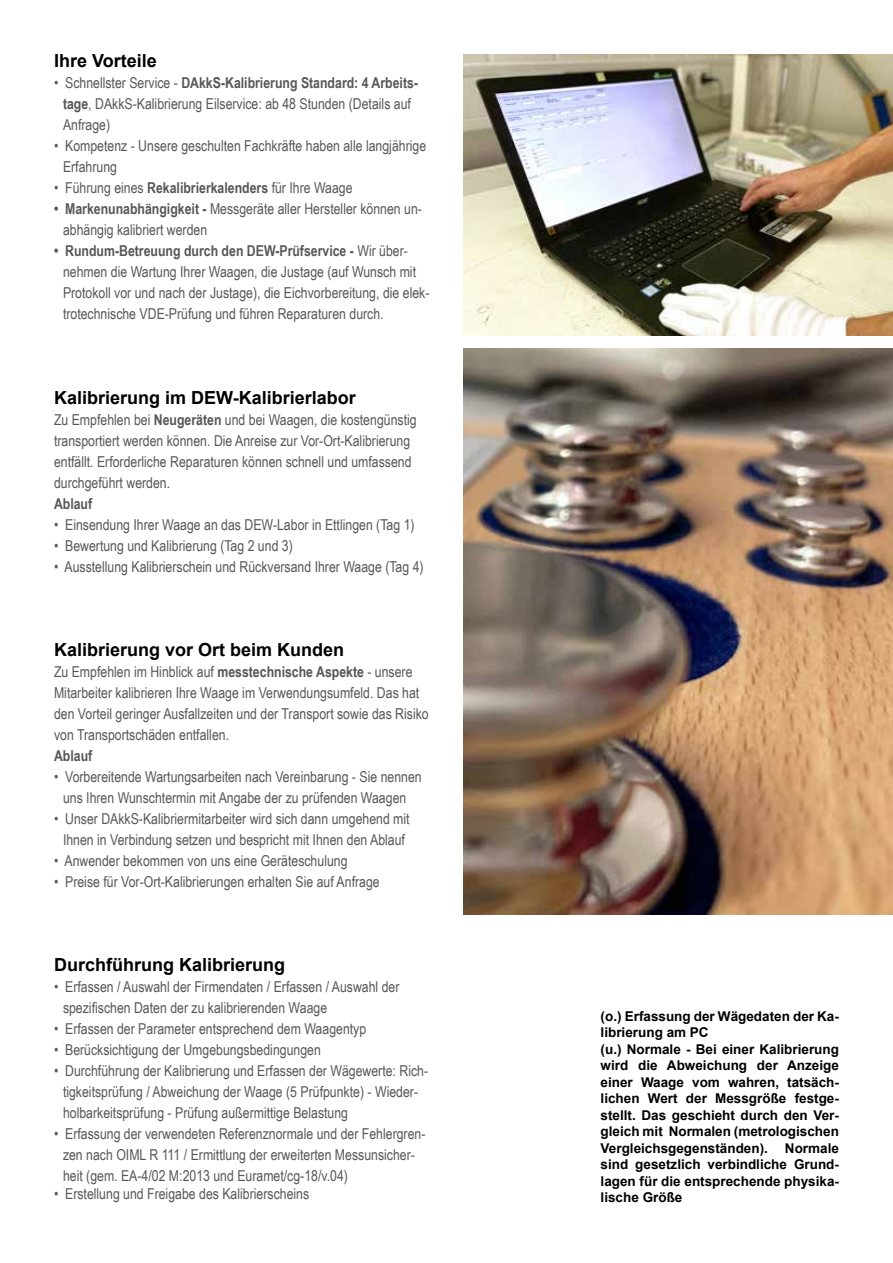
<style>
.page{position:relative;width:893px;height:1263px;background:#fff}
.page>*{position:absolute;margin:0;border:0;box-sizing:border-box;transform-origin:0 0}
.t1{font:700 18px "Arial";color:#000}
.t2{font:15px/21px "Arial Narrow";color:#575756}
.t3{font:700 15px "Arial Narrow";color:#575756}
.t4{font:700 13.5px/16.5px "Arial";color:#000}
.s1{font-weight:700}
</style>
<div class="page">
<img style="left:463px;top:54px;width:430px;height:282px">
<img style="left:463px;top:348px;width:430px;height:566px">
<p class="t1" style="left:54px;top:48px;width:104px">Ihre Vorteile</p>
<p class="t2" style="left:63px;top:72px;width:357px;text-indent:-9px">• Schnellster Service - <span class="s1">DAkkS-Kalibrierung Standard: 4 Arbeits&shy;tage</span>, DAkkS-Kalibrierung Eilservice: ab 48 Stunden (Details auf<br>Anfrage)</p>
<p class="t2" style="left:63px;top:135px;width:365px;text-indent:-9px">• Kompetenz - Unsere geschulten Fachkräfte haben alle langjährige<br>Erfahrung</p>
<p class="t2" style="left:54px;top:177px;width:300px">• Führung eines <span class="s1">Rekalibrierkalenders</span> für Ihre Waage</p>
<p class="t2" style="left:63px;top:198px;width:360px;text-indent:-9px"><span class="s1">• Markenunabhängigkeit -</span> Messgeräte aller Hersteller können un&shy;abhängig kalibriert werden</p>
<p class="t2" style="left:63px;top:240px;width:368px;text-indent:-9px"><span class="s1">• Rundum-Betreuung durch den DEW-Prüfservice -</span> Wir über&shy;nehmen die Wartung Ihrer Waagen, die Justage (auf Wunsch mit Protokoll vor und nach der Justage), die Eichvorbereitung, die elek&shy;trotechnische VDE-Prüfung und führen Reparaturen durch.</p>
<p class="t1" style="left:54px;top:385px;width:303px">Kalibrierung im DEW-Kalibrierlabor</p>
<p class="t2" style="left:54px;top:408px;width:364px">Zu Empfehlen bei <span class="s1">Neugeräten</span> und bei Waagen, die kostengünstig transportiert werden können. Die Anreise zur Vor-Ort-Kalibrierung entfällt. Erforderliche Reparaturen können schnell und umfassend durchgeführt werden.</p>
<p class="t3" style="left:54px;top:492px;width:40px">Ablauf</p>
<p class="t2" style="left:54px;top:513px;width:362px">• Einsendung Ihrer Waage an das DEW-Labor in Ettlingen (Tag 1)</p>
<p class="t2" style="left:54px;top:534px;width:240px">• Bewertung und Kalibrierung (Tag 2 und 3)</p>
<p class="t2" style="left:54px;top:555px;width:371px">• Ausstellung Kalibrierschein und Rückversand Ihrer Waage (Tag 4)</p>
<p class="t1" style="left:54px;top:637px;width:292px">Kalibrierung vor Ort beim Kunden</p>
<p class="t2" style="left:54px;top:660px;width:376px">Zu Empfehlen im Hinblick auf <span class="s1">messtechnische Aspekte</span> - unsere Mitarbeiter kalibrieren Ihre Waage im Verwendungsumfeld. Das hat den Vorteil geringer Ausfallzeiten und der Transport sowie das Risiko von Transportschäden entfallen.</p>
<p class="t3" style="left:54px;top:744px;width:40px">Ablauf</p>
<p class="t2" style="left:54px;top:765px;width:369px;text-align:center">• Vorbereitende Wartungsarbeiten nach Vereinbarung - Sie nennen uns Ihren Wunschtermin mit Angabe der zu prüfenden Waagen</p>
<p class="t2" style="left:54px;top:807px;width:357px;text-align:center">• Unser DAkkS-Kalibriermitarbeiter wird sich dann umgehend mit<br>Ihnen in Verbindung setzen und bespricht mit Ihnen den Ablauf</p>
<p class="t2" style="left:54px;top:849px;width:295px">• Anwender bekommen von uns eine Geräteschulung</p>
<p class="t2" style="left:54px;top:870px;width:327px">• Preise für Vor-Ort-Kalibrierungen erhalten Sie auf Anfrage</p>
<p class="t1" style="left:54px;top:952px;width:233px">Durchführung Kalibrierung</p>
<p class="t2" style="left:63px;top:975px;width:338px;text-indent:-9px">• Erfassen / Auswahl der Firmendaten / Erfassen / Auswahl der spezifischen Daten der zu kalibrierenden Waage</p>
<p class="t2" style="left:54px;top:1017px;width:314px">• Erfassen der Parameter entsprechend dem Waagentyp</p>
<p class="t2" style="left:54px;top:1038px;width:268px">• Berücksichtigung der Umgebungsbedingungen</p>
<p class="t2" style="left:63px;top:1059px;width:367px;text-indent:-9px">• Durchführung der Kalibrierung und Erfassen der Wägewerte: Rich&shy;tigkeitsprüfung / Abweichung der Waage (5 Prüfpunkte) - Wieder&shy;holbarkeitsprüfung - Prüfung außermittige Belastung</p>
<p class="t2" style="left:63px;top:1122px;width:364px;text-indent:-9px">• Erfassung der verwendeten Referenznormale und der Fehlergren&shy;zen nach OIML R 111 / Ermittlung der erweiterten Messunsicher&shy;heit (gem. EA-4/02 M:2013 und Euramet/cg-18/v.04)</p>
<p class="t2" style="left:54px;top:1182px;width:257px">• Erstellung und Freigabe des Kalibrierscheins</p>
<p class="t4" style="left:601px;top:1008px;width:240px">(o.) Erfassung der Wägedaten der Ka&shy;librierung am PC<br>(u.) Normale - Bei einer Kalibrierung wird die Abweichung der Anzeige einer Waage vom wahren, tatsäch&shy;lichen Wert der Messgröße festge&shy;stellt. Das geschieht durch den Ver&shy;gleich mit Normalen (metrologischen<br>Vergleichsgegenständen).</p>
<p class="t4" style="left:601px;top:1140px;width:240px;text-align:justify;text-indent:184px">Normale sind gesetzlich verbindliche Grund&shy;lagen für die entsprechende physika&shy;lische Größe</p>
</div>
